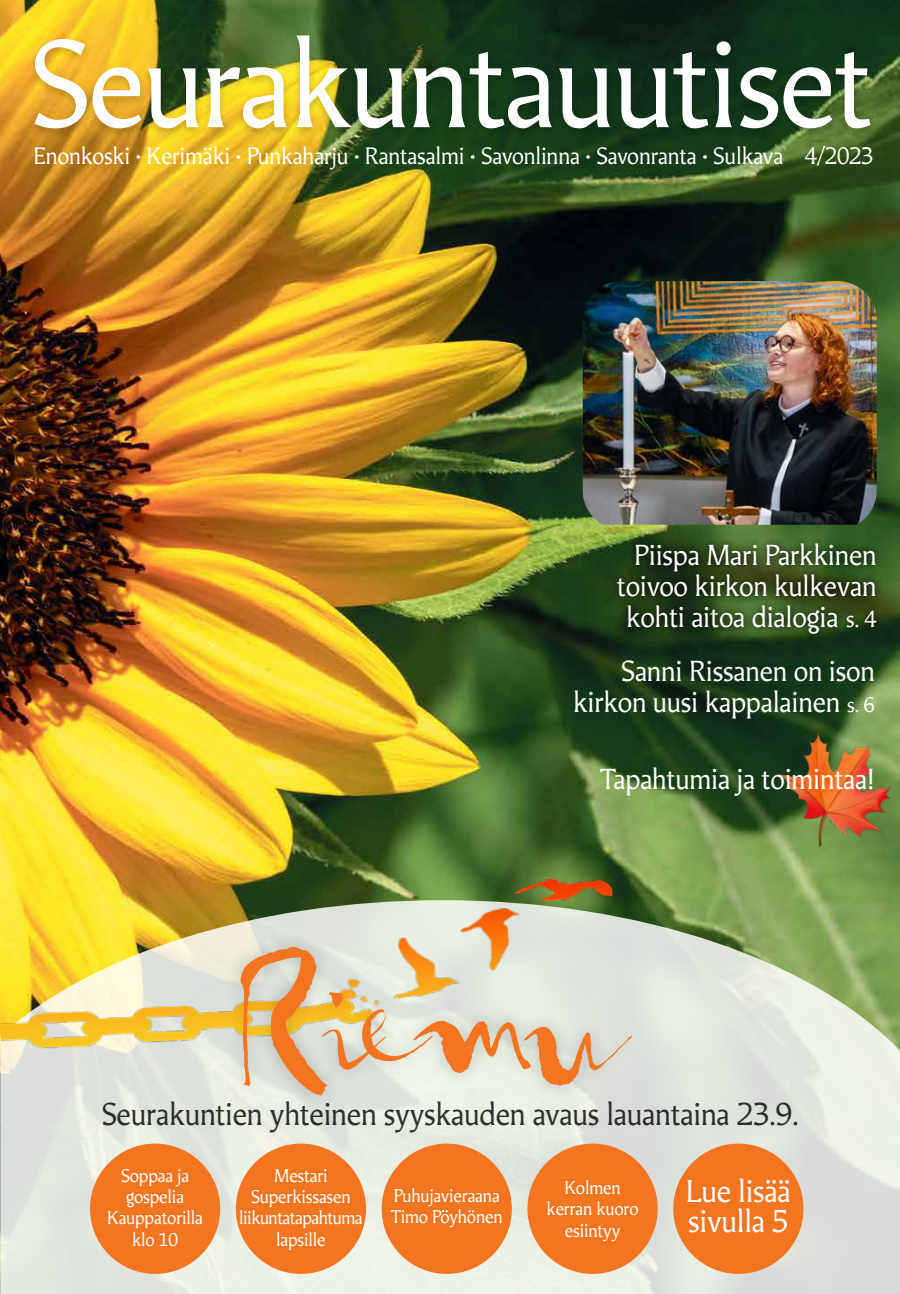
<style>
.page{position:relative;width:900px;height:1294px;background:#fff}
.page>*{position:absolute;margin:0;border:0;box-sizing:border-box;transform-origin:0 0}
.t1{font:185.62px "Gloss Drop";letter-spacing:-.08em;color:#f47521}
.t2{font:117.5px "Martti";letter-spacing:-.02em;color:#fff}
.t3{font:30px "Martti";letter-spacing:-.01em;color:#000}
.t4{font:30px/30px "Martti";letter-spacing:-.01em;color:#fff}
.t5{font:27.5px/31.2px "Martti";letter-spacing:-.01em;color:#fff;text-align:right}
.t6{font:22.5px "Martti";letter-spacing:-.01em;color:#fff}
.t7{font:17.5px/21.2px "Martti";letter-spacing:-.01em;color:#fff;text-align:center}
.s1{font-size:22px}
.s2{font-size:20px}
</style>
<div class="page">
<img style="left:0;top:0;width:900px;height:900px">
<div style="left:28px;top:31px;width:851px;height:108px;background:#000;opacity:.21"></div>
<img style="left:583px;top:281px;width:294px;height:243px">
<svg style="left:611px;top:535px;width:272px;height:106px;background:#2a421a"></svg>
<img style="left:760px;top:711px;width:140px;height:159px">
<svg style="left:0;top:900px;width:900px;height:393px;background:#d7decf"></svg>
<img style="left:0;top:875px;width:619px;height:176px">
<div style="left:224px;top:930px;width:422px;height:181px;background:#000;opacity:.2"></div>
<div style="left:90px;top:1143px;width:130px;height:130px;background:#f47521;border-radius:50%"></div>
<div style="left:236px;top:1143px;width:130px;height:130px;background:#f47521;border-radius:50%"></div>
<div style="left:382px;top:1143px;width:130px;height:130px;background:#f47521;border-radius:50%"></div>
<div style="left:527px;top:1143px;width:131px;height:130px;background:#f47521;border-radius:50%"></div>
<div style="left:673px;top:1143px;width:131px;height:130px;background:#f47521;border-radius:50%"></div>
<h2 class="t2" style="left:30px;top:13px;width:844px">Seurakuntauutiset</h2>
<p class="t6" style="left:33px;top:142px;width:842px">Enonkoski • Kerimäki • Punkaharju • Rantasalmi • Savonlinna • Savonranta • Sulkava 4/2023</p>
<h3 class="t5" style="left:617px;top:539px;width:261px">Piispa Mari Parkkinen toivoo kirkon kulkevan kohti aitoa dialogia <span class="s1">s. 4</span></h3>
<h3 class="t5" style="left:573px;top:655px;width:303px">Sanni Rissanen on ison kirkon uusi kappalainen <span class="s2">s. 6</span></h3>
<h3 class="t5" style="left:600px;top:763px;width:276px">Tapahtumia ja toimintaa!</h3>
<h1 class="t1" style="left:237px;top:922px;width:396px">Riemu</h1>
<h3 class="t3" style="left:101px;top:1095px;width:699px">Seurakuntien yhteinen syyskauden avaus lauantaina 23.9.</h3>
<p class="t7" style="left:107px;top:1164px;width:97px">Soppaa ja gospelia<br>Kauppatorilla klo 10</p>
<p class="t7" style="left:239px;top:1164px;width:125px">Mestari<br>Superkissasen liikuntatapahtuma lapsille</p>
<p class="t7" style="left:391px;top:1184px;width:113px;text-align:left">Puhujavieraana<br>Timo Pöyhönen</p>
<p class="t7" style="left:547px;top:1176px;width:94px">Kolmen kerran kuoro esiintyy</p>
<h3 class="t4" style="left:686px;top:1176px;width:106px">Lue lisää sivulla 5</h3>
</div>
